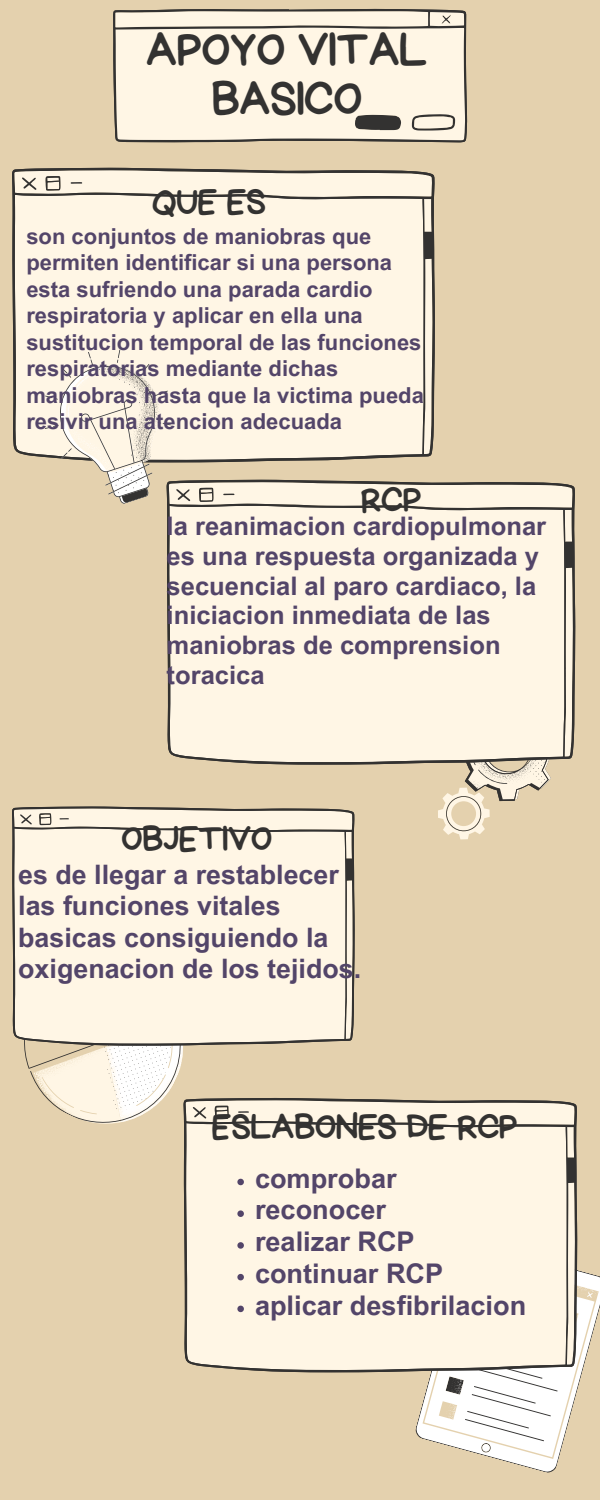
<style>
.page{position:relative;width:600px;height:1500px;background:#e4d1ae}
.page>*{position:absolute;margin:0;border:0;box-sizing:border-box;transform-origin:0 0}
.t1{font:48.5px/49.5px "Handyman";color:#333231;text-align:center}
.t2{font:36px "Handyman";color:#333231}
.t3{font:700 27.1px "Arial MT Pro";color:#534569}
.t4{font:700 26.8px/31.4px "Arial MT Pro";color:#534569}
.t5{font:700 25.6px/29.9px "Arial MT Pro";color:#534569}
.t6{font:700 22px/26.4px "Arial MT Pro";color:#534569}
</style>
<div class="page">
<svg style="left:24px;top:1046px;width:160px;height:78px"></svg>
<svg style="left:438px;top:765px;width:113px;height:75px"></svg>
<svg style="left:415px;top:1240px;width:185px;height:233px;fill:#fff"></svg>
<svg style="left:12px;top:168px;width:423px;height:294px;background:#f4ebda"></svg>
<svg style="left:113px;top:9px;width:354px;height:133px;background:#59544c"></svg>
<svg style="left:116px;top:11px;width:349px;height:129px;background:#f4ecdb"></svg>
<svg style="left:26px;top:332px;width:171px;height:172px"></svg>
<div style="left:167px;top:480px;width:408px;height:285px;background:#fff6e5"></div>
<svg style="left:12px;top:807px;width:343px;height:239px;background:#f5ecdb"></svg>
<div style="left:184px;top:1098px;width:393px;height:274px;background:#fff6e5"></div>
<svg style="left:237px;top:1179px;width:7px;height:6px"></svg>
<svg style="left:237px;top:1210px;width:7px;height:7px"></svg>
<svg style="left:237px;top:1242px;width:7px;height:7px"></svg>
<svg style="left:237px;top:1274px;width:7px;height:6px"></svg>
<svg style="left:237px;top:1306px;width:7px;height:6px"></svg>
<p class="t1" style="left:146px;top:25px;width:283px">APOYO VITAL<br>BASICO</p>
<h1 class="t2" style="left:152px;top:184px;width:115px">QUE ES</h1>
<p class="t6" style="left:26px;top:226px;width:399px">son conjuntos de maniobras que permiten identificar si una persona esta sufriendo una parada cardio respiratoria y aplicar en ella una sustitucion temporal de las funciones respiratorias mediante dichas maniobras hasta que la victima pueda resivir una atencion adecuada</p>
<h2 class="t2" style="left:361px;top:482px;width:62px">RCP</h2>
<p class="t5" style="left:167px;top:514px;width:381px">la reanimacion cardiopulmonar es una respuesta organizada y secuencial al paro cardiaco, la iniciacion inmediata de las maniobras de comprension toracica</p>
<p class="t2" style="left:121px;top:822px;width:152px">OBJETIVO</p>
<p class="t4" style="left:18px;top:862px;width:344px">es de llegar a restablecer las funciones vitales basicas consiguiendo la oxigenacion de los tejidos.</p>
<h2 class="t2" style="left:212px;top:1110px;width:307px">ESLABONES DE RCP</h2>
<h3 class="t3" style="left:255px;top:1168px;width:143px">comprobar</h3>
<p class="t3" style="left:255px;top:1200px;width:133px">reconocer</p>
<p class="t3" style="left:255px;top:1231px;width:161px">realizar RCP</p>
<h2 class="t3" style="left:255px;top:1263px;width:190px">continuar RCP</h2>
<h3 class="t3" style="left:255px;top:1295px;width:273px">aplicar desfibrilacion</h3>
</div>
